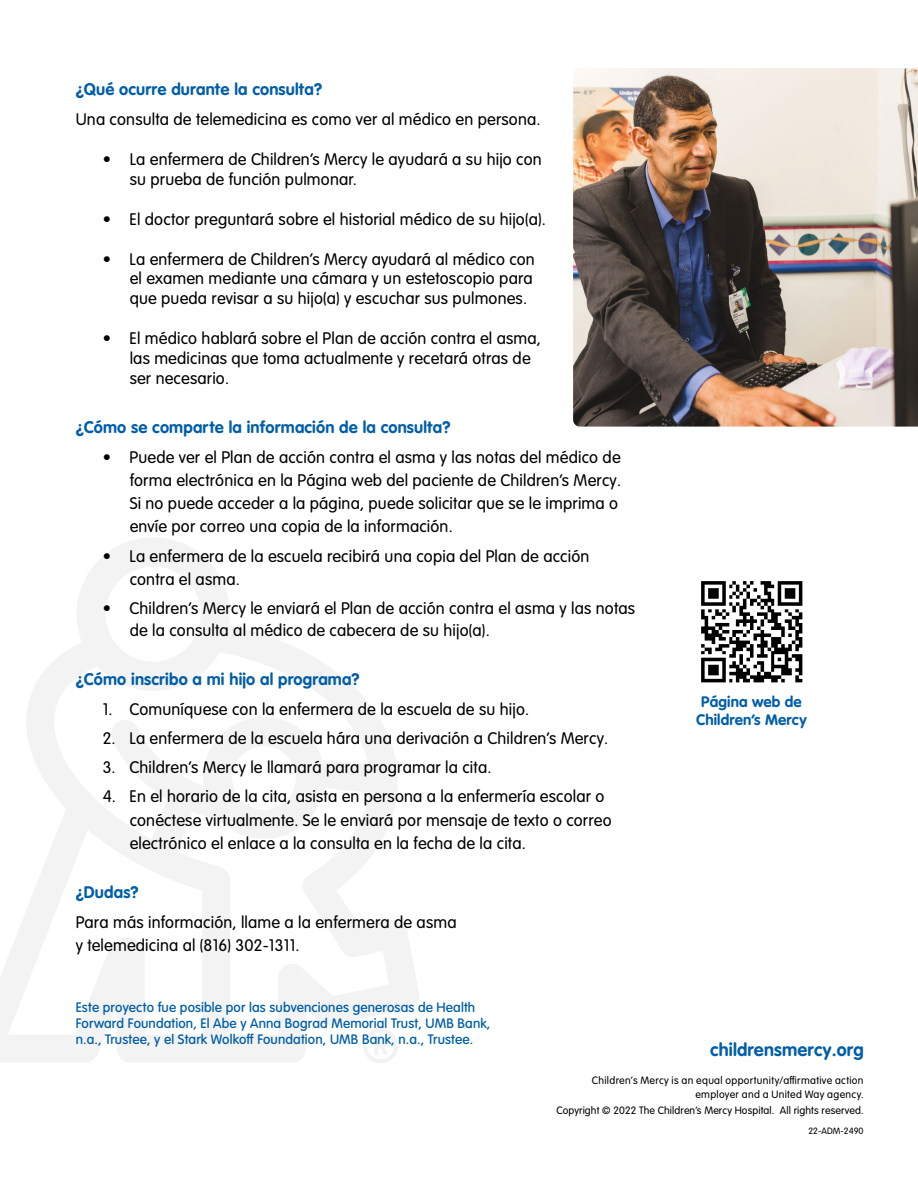
<style>
.page{position:relative;width:918px;height:1188px;background:#fff}
.page>*{position:absolute;margin:0;border:0;box-sizing:border-box;transform-origin:0 0}
.t1{font:700 18px "VAG Rounded Next";letter-spacing:.01em;color:#005ea8}
.t2{font:16.5px/23.2px "VAG Rounded Next";letter-spacing:.01em;color:#000}
.t3{font:700 16.5px "VAG Rounded Next";letter-spacing:.01em;color:#005ea8}
.t4{font:700 15px/18px "VAG Rounded Next";letter-spacing:.01em;color:#005ea8;text-align:center}
.t5{font:500 13.5px/16.2px "VAG Rounded Next";letter-spacing:.01em;color:#005ea8}
.t6{font:10.5px/13.5px "VAG Rounded Next";letter-spacing:.025em;color:#000;text-align:right}
.t7{font:9px "VAG Rounded Next";letter-spacing:.01em;color:#000}
</style>
<div class="page">
<svg style="left:0;top:538px;width:419px;height:525px"></svg>
<img style="left:701px;top:581px;width:102px;height:102px">
<img style="left:573px;top:68px;width:345px;height:359px">
<p class="t3" style="left:76px;top:79px;width:248px">¿Qué ocurre durante la consulta?</p>
<p class="t2" style="left:76px;top:108px;width:466px">Una consulta de telemedicina es como ver al médico en persona.</p>
<p class="t2" style="left:130px;top:150px;width:414px;line-height:19.8px;text-indent:-27px">• La enfermera de Children’s Mercy le ayudará a su hijo con su prueba de función pulmonar.</p>
<p class="t2" style="left:103px;top:208px;width:445px">• El doctor preguntará sobre el historial médico de su hijo(a).</p>
<p class="t2" style="left:130px;top:249px;width:407px;line-height:19.8px;text-indent:-27px">• La enfermera de Children’s Mercy ayudará al médico con el examen mediante una cámara y un estetoscopio para que pueda revisar a su hijo(a) y escuchar sus pulmones.</p>
<p class="t2" style="left:130px;top:329px;width:413px;line-height:19.8px;text-indent:-27px">• El médico hablará sobre el Plan de acción contra el asma, las medicinas que toma actualmente y recetará otras de ser necesario.</p>
<p class="t3" style="left:76px;top:417px;width:376px">¿Cómo se comparte la información de la consulta?</p>
<p class="t2" style="left:130px;top:446px;width:493px;text-indent:-27px">• Puede ver el Plan de acción contra el asma y las notas del médico de forma electrónica en la Página web del paciente de Children’s Mercy.<br>Si no puede acceder a la página, puede solicitar que se le imprima o envíe por correo una copia de la información.</p>
<p class="t2" style="left:130px;top:545px;width:461px;text-indent:-27px">• La enfermera de la escuela recibirá una copia del Plan de acción contra el asma.</p>
<p class="t2" style="left:130px;top:598px;width:507px;line-height:21.8px;text-indent:-27px">• Children’s Mercy le enviará el Plan de acción contra el asma y las notas de la consulta al médico de cabecera de su hijo(a).</p>
<p class="t3" style="left:76px;top:669px;width:286px">¿Cómo inscribo a mi hijo al programa?</p>
<p class="t2" style="left:103px;top:698px;width:428px">1. Comuníquese con la enfermera de la escuela de su hijo.</p>
<p class="t2" style="left:103px;top:727px;width:507px">2. La enfermera de la escuela hára una derivación a Children’s Mercy.</p>
<p class="t2" style="left:103px;top:756px;width:390px">3. Children’s Mercy le llamará para programar la cita.</p>
<p class="t2" style="left:130px;top:785px;width:484px;text-indent:-27px">4. En el horario de la cita, asista en persona a la enfermería escolar o conéctese virtualmente. Se le enviará por mensaje de texto o correo electrónico el enlace a la consulta en la fecha de la cita.</p>
<p class="t3" style="left:76px;top:882px;width:65px">¿Dudas?</p>
<p class="t2" style="left:76px;top:911px;width:382px">Para más información, llame a la enfermera de asma y telemedicina al (816) 302-1311.</p>
<p class="t4" style="left:696px;top:693px;width:112px">Página web de<br>Children’s Mercy</p>
<p class="t5" style="left:76px;top:999px;width:416px">Este proyecto fue posible por las subvenciones generosas de Health<br>Forward Foundation, El Abe y Anna Bograd Memorial Trust, UMB Bank, n.a., Trustee, y el Stark Wolkoff Foundation, UMB Bank, n.a., Trustee.</p>
<p class="t1" style="left:710px;top:1038px;width:155px">childrensmercy.org</p>
<p class="t6" style="left:592px;top:1074px;width:273px">Children’s Mercy is an equal opportunity/affirmative action employer and a United Way agency.</p>
<p class="t6" style="left:556px;top:1104px;width:309px">Copyright © 2022 The Children’s Mercy Hospital. All rights reserved.</p>
<p class="t7" style="left:808px;top:1125px;width:57px">22-ADM-2490</p>
</div>
